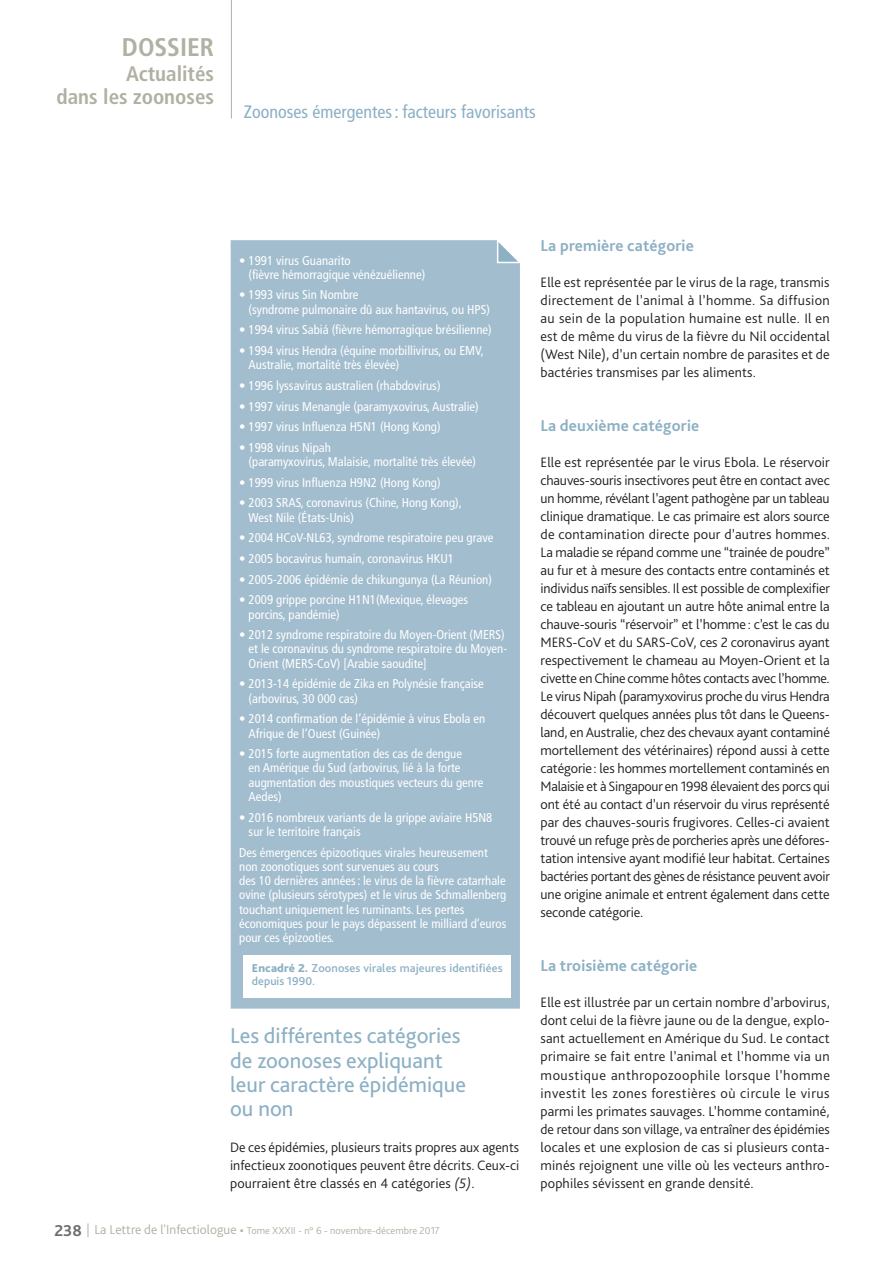
<style>
.page{position:relative;width:894px;height:1265px;background:#fff}
.page>*{position:absolute;margin:0;border:0;box-sizing:border-box;transform-origin:0 0}
.t1{font:700 condensed 25.5px "Frutiger LT Std";color:#b1b0a3}
.t2{font:22.5px/24px "Bliss Pro";color:#8cb0c4}
.t3{font:700 condensed 21px/22.5px "Frutiger LT Std";color:#b1b0a3;text-align:right}
.t4{font:condensed 18px "Frutiger LT Std";color:#8cb0c4}
.t5{font:700 16.5px "Bliss Pro";letter-spacing:.01em;color:#8cb0c4}
.t6{font:300 14.25px/18px "Bliss Pro";letter-spacing:.01em;color:#231f20;text-align:justify}
.t7{font:condensed 12.75px/14.2px "Frutiger LT Std";color:#fff}
.t8{font:500 12px/13.5px "Bliss Pro";letter-spacing:.01em;color:#8cb0c4}
.t9{font:300 10.5px "Bliss Pro";color:#b1b0a3}
.s1{font-weight:800}
.s2{font-style:italic}
.s3{font-weight:700;font-size:16.5px;color:#6c6d70}
.s4{font-size:13.5px}
</style>
<div class="page">
<hr style="left:231px;top:0;width:1px;height:118px;background:#b1b0a3">
<div style="left:231px;top:240px;width:289px;height:768px;background:#a2bdce"></div>
<svg style="left:495px;top:240px;width:25px;height:24px"></svg>
<div style="left:243px;top:955px;width:268px;height:42px;background:#fff"></div>
<p class="t1" style="left:122px;top:32px;width:94px">DOSSIER</p>
<p class="t3" style="left:56px;top:63px;width:159px">Actualités<br>dans les zoonoses</p>
<p class="t4" style="left:244px;top:102px;width:293px">Zoonoses émergentes: facteurs favorisants</p>
<p class="t7" style="left:249px;top:253px;width:178px;text-indent:-9px">• 1991 virus Guanarito<br>(fièvre hémorragique vénézuélienne)</p>
<p class="t7" style="left:249px;top:288px;width:243px;text-indent:-9px">• 1993 virus Sin Nombre<br>(syndrome pulmonaire dû aux hantavirus, ou HPS)</p>
<p class="t7" style="left:239px;top:323px;width:254px">• 1994 virus Sabiá (fièvre hémorragique brésilienne)</p>
<p class="t7" style="left:249px;top:343px;width:236px;text-indent:-9px">• 1994 virus Hendra (équine morbillivirus, ou EMV,<br>Australie, mortalité très élevée)</p>
<p class="t7" style="left:239px;top:378px;width:203px">• 1996 lyssavirus australien (rhabdovirus)</p>
<p class="t7" style="left:239px;top:399px;width:241px">• 1997 virus Menangle (paramyxovirus, Australie)</p>
<p class="t7" style="left:239px;top:419px;width:203px">• 1997 virus Influenza H5N1 (Hong Kong)</p>
<p class="t7" style="left:249px;top:440px;width:229px;text-indent:-9px">• 1998 virus Nipah<br>(paramyxovirus, Malaisie, mortalité très élevée)</p>
<p class="t7" style="left:239px;top:475px;width:203px">• 1999 virus Influenza H9N2 (Hong Kong)</p>
<p class="t7" style="left:249px;top:496px;width:215px;text-indent:-9px">• 2003 SRAS, coronavirus (Chine, Hong Kong),<br>West Nile (États-Unis)</p>
<p class="t7" style="left:239px;top:530px;width:256px">• 2004 HCoV-NL63, syndrome respiratoire peu grave</p>
<p class="t7" style="left:239px;top:551px;width:216px">• 2005 bocavirus humain, coronavirus HKU1</p>
<p class="t7" style="left:239px;top:572px;width:254px">• 2005-2006 épidémie de chikungunya (La Réunion)</p>
<p class="t7" style="left:249px;top:592px;width:221px;text-indent:-9px">• 2009 grippe porcine H1N1(Mexique, élevages porcins, pandémie)</p>
<p class="t7" style="left:249px;top:627px;width:260px;text-indent:-9px">• 2012 syndrome respiratoire du Moyen-Orient (MERS) et le coronavirus du syndrome respiratoire du Moyen-<br>Orient (MERS-CoV) [Arabie saoudite]</p>
<p class="t7" style="left:249px;top:676px;width:237px;text-indent:-9px">• 2013-14 épidémie de Zika en Polynésie française (arbovirus, 30 000 cas)</p>
<p class="t7" style="left:249px;top:711px;width:238px;text-indent:-9px">• 2014 confirmation de l’épidémie à virus Ebola en<br>Afrique de l’Ouest (Guinée)</p>
<p class="t7" style="left:249px;top:746px;width:236px;text-indent:-9px">• 2015 forte augmentation des cas de dengue<br>en Amérique du Sud (arbovirus, lié à la forte augmentation des moustiques vecteurs du genre Aedes)</p>
<p class="t7" style="left:249px;top:810px;width:245px;text-indent:-9px">• 2016 nombreux variants de la grippe aviaire H5N8 sur le territoire français</p>
<p class="t7" style="left:239px;top:844px;width:269px">Des émergences épizootiques virales heureusement non zoonotiques sont survenues au cours<br>des 10 dernières années: le virus de la fièvre catarrhale ovine (plusieurs sérotypes) et le virus de Schmallenberg touchant uniquement les ruminants. Les pertes économiques pour le pays dépassent le milliard d’euros pour ces épizooties.</p>
<p class="t8" style="left:252px;top:960px;width:252px"><span class="s1">Encadré 2.</span> Zoonoses virales majeures identifiées depuis 1990.</p>
<p class="t2" style="left:230px;top:1023px;width:237px">Les différentes catégories de zoonoses expliquant leur caractère épidémique ou non</p>
<p class="t6" style="left:230px;top:1137px;width:291px">De ces épidémies, plusieurs traits propres aux agents infectieux zoonotiques peuvent être décrits. Ceux-ci pourraient être classés en 4 catégories <span class="s2">(5)</span>.</p>
<p class="t5" style="left:540px;top:235px;width:155px">La première catégorie</p>
<p class="t6" style="left:540px;top:273px;width:291px">Elle est représentée par le virus de la rage, transmis directement de l’animal à l’homme. Sa diffusion au sein de la population humaine est nulle. Il en est de même du virus de la fièvre du Nil occidental (West Nile), d’un certain nombre de parasites et de bactéries transmises par les aliments.</p>
<p class="t5" style="left:540px;top:415px;width:160px">La deuxième catégorie</p>
<p class="t6" style="left:540px;top:453px;width:291px">Elle est représentée par le virus Ebola. Le réservoir chauves-souris insectivores peut être en contact avec un homme, révélant l’agent pathogène par un tableau clinique dramatique. Le cas primaire est alors source de contamination directe pour d’autres hommes.<br>La maladie se répand comme une “trainée de poudre” au fur et à mesure des contacts entre contaminés et individus naïfs sensibles. Il est possible de complexifier ce tableau en ajoutant un autre hôte animal entre la chauve-souris “réservoir” et l’homme: c’est le cas du MERS-CoV et du SARS-CoV, ces 2 coronavirus ayant respectivement le chameau au Moyen-Orient et la civette en Chine comme hôtes contacts avec l’homme.<br>Le virus Nipah (paramyxovirus proche du virus Hendra découvert quelques années plus tôt dans le Queens&shy;land, en Australie, chez des chevaux ayant contaminé mortellement des vétérinaires) répond aussi à cette catégorie: les hommes mortellement contaminés en Malaisie et à Singapour en 1998 élevaient des porcs qui ont été au contact d’un réservoir du virus représenté par des chauves-souris frugivores. Celles-ci avaient trouvé un refuge près de porcheries après une défores&shy;tation intensive ayant modifié leur habitat. Certaines bactéries portant des gènes de résistance peuvent avoir une origine animale et entrent également dans cette seconde catégorie.</p>
<p class="t5" style="left:540px;top:955px;width:158px">La troisième catégorie</p>
<p class="t6" style="left:540px;top:993px;width:291px">Elle est illustrée par un certain nombre d’arbovirus, dont celui de la fièvre jaune ou de la dengue, explo&shy;sant actuellement en Amérique du Sud. Le contact primaire se fait entre l’animal et l’homme via un moustique anthropozoophile lorsque l’homme investit les zones forestières où circule le virus parmi les primates sauvages. L’homme contaminé, de retour dans son village, va entraîner des épidémies locales et une explosion de cas si plusieurs conta&shy;minés rejoignent une ville où les vecteurs anthro&shy;pophiles sévissent en grande densité.</p>
<p class="t9" style="left:54px;top:1223px;width:387px"><span class="s3">238</span> <span class="s4">| La Lettre de l'Infectiologue •</span> Tome XXXII - n° 6 - novembre-décembre 2017</p>
</div>
